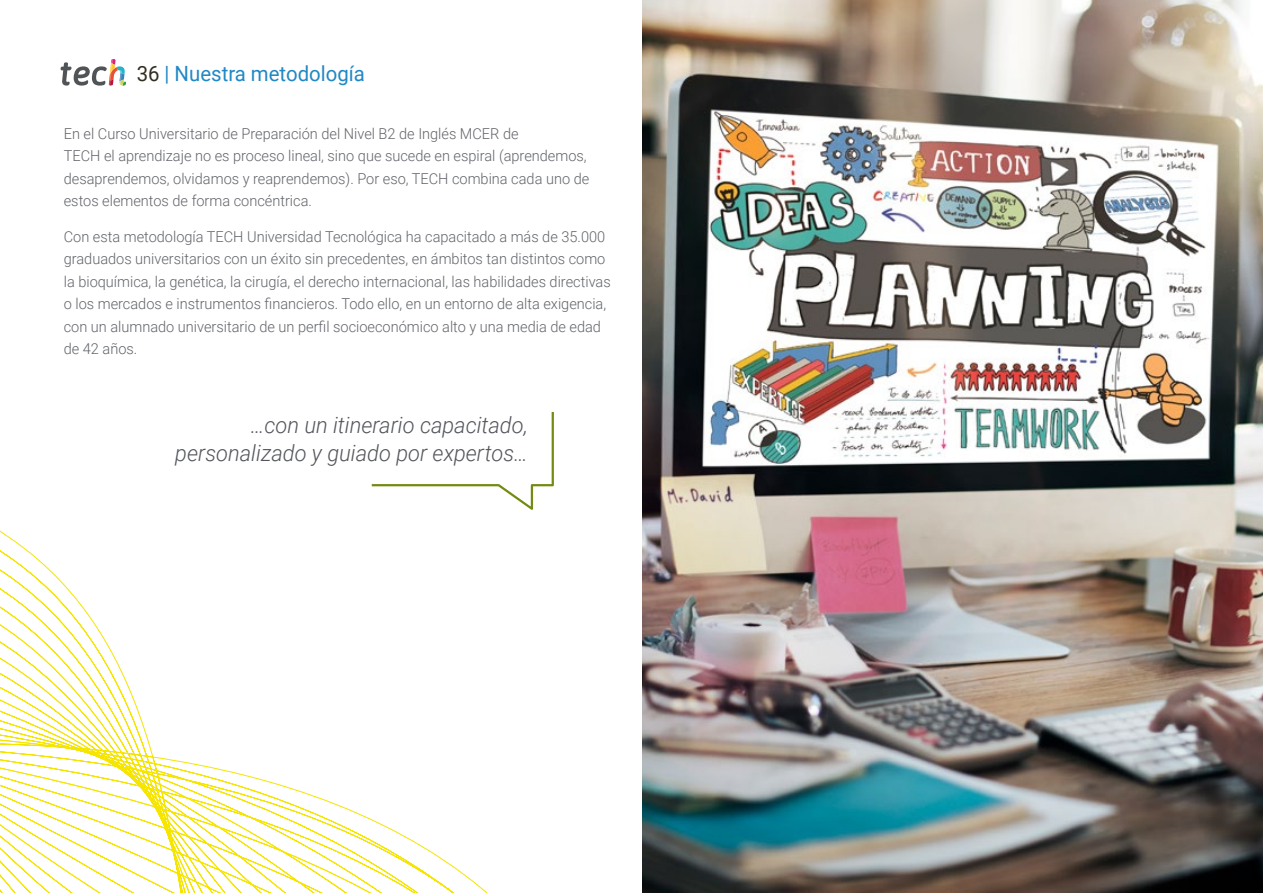
<style>
.page{position:relative;width:1263px;height:893px;background:#fff}
.page>*{position:absolute;margin:0;border:0;box-sizing:border-box;transform-origin:0 0}
.t1{font:italic 300 22.5px/28.5px "Roboto";color:#52555b;text-align:right}
.t2{font:21px "Roboto";color:#2088c5}
.t3{font:300 15px/22.5px "Roboto";color:#61646a}
.s1{color:#312e20}
</style>
<div class="page">
<svg style="left:61px;top:59px;width:65px;height:27px"></svg>
<img style="left:642px;top:0;width:621px;height:893px">
<svg style="left:0;top:530px;width:488px;height:363px"></svg>
<svg style="left:371px;top:412px;width:183px;height:98px"></svg>
<h2 class="t2" style="left:137px;top:59px;width:230px"><span class="s1">36</span> | Nuestra metodología</h2>
<p class="t3" style="left:64px;top:122px;width:527px">En el Curso Universitario de Preparación del Nivel B2 de Inglés MCER de<br>TECH el aprendizaje no es proceso lineal, sino que sucede en espiral (aprendemos, desaprendemos, olvidamos y reaprendemos). Por eso, TECH combina cada uno de estos elementos de forma concéntrica.</p>
<p class="t3" style="left:64px;top:224px;width:548px">Con esta metodología TECH Universidad Tecnológica ha capacitado a más de 35.000 graduados universitarios con un éxito sin precedentes, en ámbitos tan distintos como la bioquímica, la genética, la cirugía, el derecho internacional, las habilidades directivas o los mercados e instrumentos financieros. Todo ello, en un entorno de alta exigencia, con un alumnado universitario de un perfil socioeconómico alto y una media de edad de 42 años.</p>
<h1 class="t1" style="left:175px;top:410px;width:354px">…con un itinerario capacitado, personalizado y guiado por expertos…</h1>
</div>
